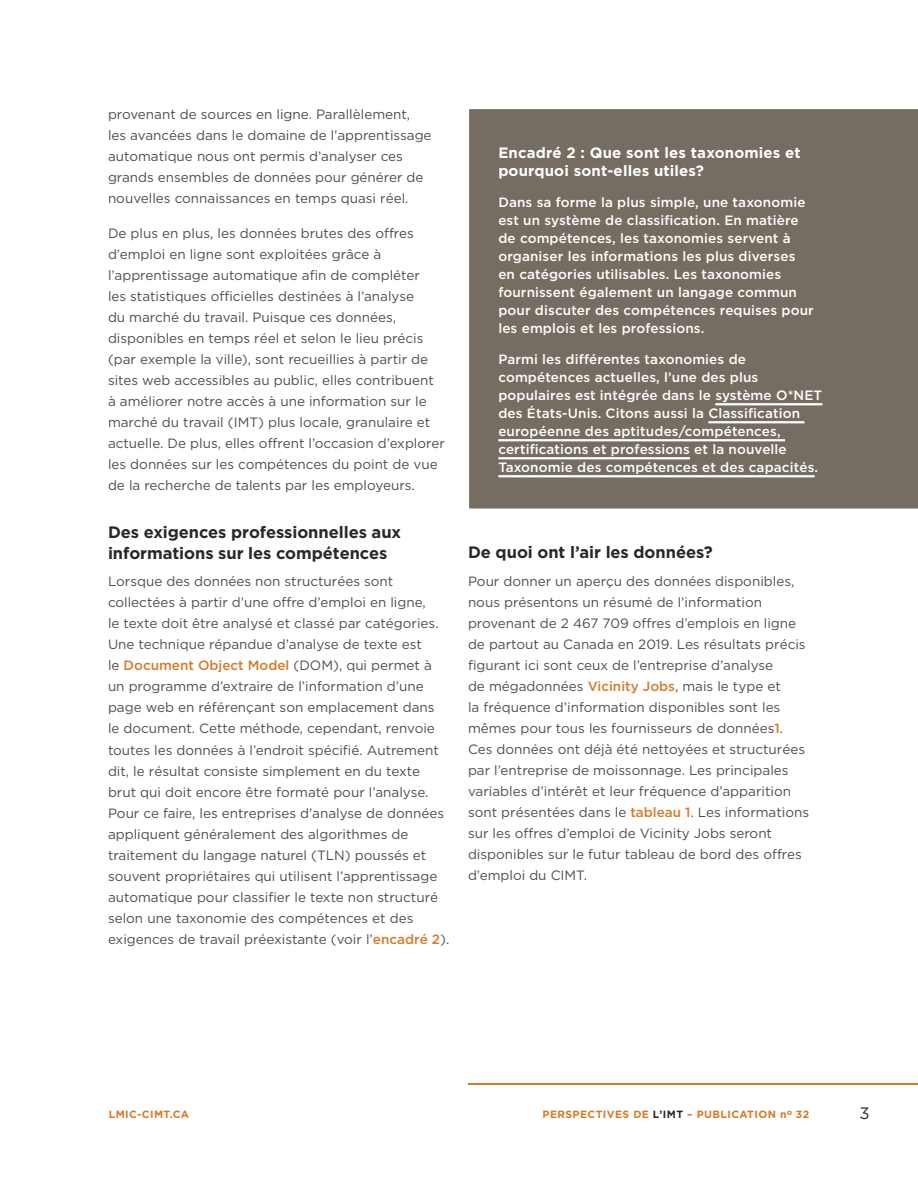
<style>
.page{position:relative;width:918px;height:1188px;background:#fff}
.page>*{position:absolute;margin:0;border:0;box-sizing:border-box;transform-origin:0 0}
.t1{font:700 16.5px/21px "Gotham HTF";letter-spacing:-.005em;color:#2b2824}
.t2{font:16.5px "Gotham HTF";color:#2b2824}
.t3{font:700 15px/18px "Gotham HTF";letter-spacing:.01em;color:#fff}
.t4{font:13.5px/21px "Gotham HTF";color:#514c48}
.t5{font:500 13.5px/18px "Gotham HTF";letter-spacing:.01em;color:#fff}
.t6{font:700 10.5px "Gotham HTF";letter-spacing:.04em;color:#d67b27}
.s1{font-weight:500;color:#d67b27}
.s2{color:#2b2824}
</style>
<div class="page">
<hr style="left:468px;top:1083px;width:450px;height:2px;background:#d67b27">
<div style="left:469px;top:109px;width:449px;height:400px;background:#756d62"></div>
<p class="t4" style="left:108px;top:104px;width:325px">provenant de sources en ligne. Parallèlement, les avancées dans le domaine de l’apprentissage automatique nous ont permis d’analyser ces grands ensembles de données pour générer de nouvelles connaissances en temps quasi réel.</p>
<p class="t4" style="left:108px;top:222px;width:338px">De plus en plus, les données brutes des offres d’emploi en ligne sont exploitées grâce à l’apprentissage automatique afin de compléter<br>les statistiques officielles destinées à l’analyse<br>du marché du travail. Puisque ces données, disponibles en temps réel et selon le lieu précis (par exemple la ville), sont recueillies à partir de sites web accessibles au public, elles contribuent à améliorer notre accès à une information sur le marché du travail (IMT) plus locale, granulaire et actuelle. De plus, elles offrent l’occasion d’explorer les données sur les compétences du point de vue de la recherche de talents par les employeurs.</p>
<p class="t1" style="left:108px;top:521px;width:295px">Des exigences professionnelles aux informations sur les compétences</p>
<p class="t4" style="left:108px;top:571px;width:343px">Lorsque des données non structurées sont collectées à partir d’une offre d’emploi en ligne,<br>le texte doit être analysé et classé par catégories.<br>Une technique répandue d’analyse de texte est<br>le <span class="s1">Document Object Model</span> (DOM), qui permet à un programme d’extraire de l’information d’une page web en référençant son emplacement dans le document. Cette méthode, cependant, renvoie toutes les données à l’endroit spécifié. Autrement dit, le résultat consiste simplement en du texte brut qui doit encore être formaté pour l’analyse.<br>Pour ce faire, les entreprises d’analyse de données appliquent généralement des algorithmes de traitement du langage naturel (TLN) poussés et souvent propriétaires qui utilisent l’apprentissage automatique pour classifier le texte non structuré selon une taxonomie des compétences et des exigences de travail préexistante (voir l’<span class="s1">encadré 2</span>).</p>
<p class="t3" style="left:498px;top:143px;width:304px">Encadré 2 : Que sont les taxonomies et pourquoi sont-elles utiles?</p>
<p class="t5" style="left:498px;top:193px;width:317px">Dans sa forme la plus simple, une taxonomie est un système de classification. En matière de compétences, les taxonomies servent à organiser les informations les plus diverses en catégories utilisables. Les taxonomies fournissent également un langage commun pour discuter des compétences requises pour les emplois et les professions.</p>
<p class="t5" style="left:498px;top:350px;width:325px">Parmi les différentes taxonomies de compétences actuelles, l’une des plus populaires est intégrée dans le système O*NET des États-Unis. Citons aussi la Classification européenne des aptitudes/compétences, certifications et professions et la nouvelle Taxonomie des compétences et des capacités.</p>
<p class="t1" style="left:468px;top:541px;width:246px">De quoi ont l’air les données?</p>
<p class="t4" style="left:468px;top:570px;width:343px">Pour donner un aperçu des données disponibles, nous présentons un résumé de l’information provenant de 2 467 709 offres d’emplois en ligne de partout au Canada en 2019. Les résultats précis figurant ici sont ceux de l’entreprise d’analyse<br>de mégadonnées <span class="s1">Vicinity Jobs</span>, mais le type et<br>la fréquence d’information disponibles sont les mêmes pour tous les fournisseurs de données<span class="s1">1</span>.<br>Ces données ont déjà été nettoyées et structurées par l’entreprise de moissonnage. Les principales variables d’intérêt et leur fréquence d’apparition sont présentées dans le <span class="s1">tableau 1</span>. Les informations sur les offres d’emploi de Vicinity Jobs seront disponibles sur le futur tableau de bord des offres d’emploi du CIMT.</p>
<p class="t6" style="left:109px;top:1108px;width:82px">LMIC-CIMT.CA</p>
<p class="t6" style="left:543px;top:1108px;width:268px">PERSPECTIVES DE <span class="s2">L’IMT</span> – PUBLICATION n<sup>O</sup> 32</p>
<p class="t2" style="left:859px;top:1104px;width:12px">3</p>
</div>
